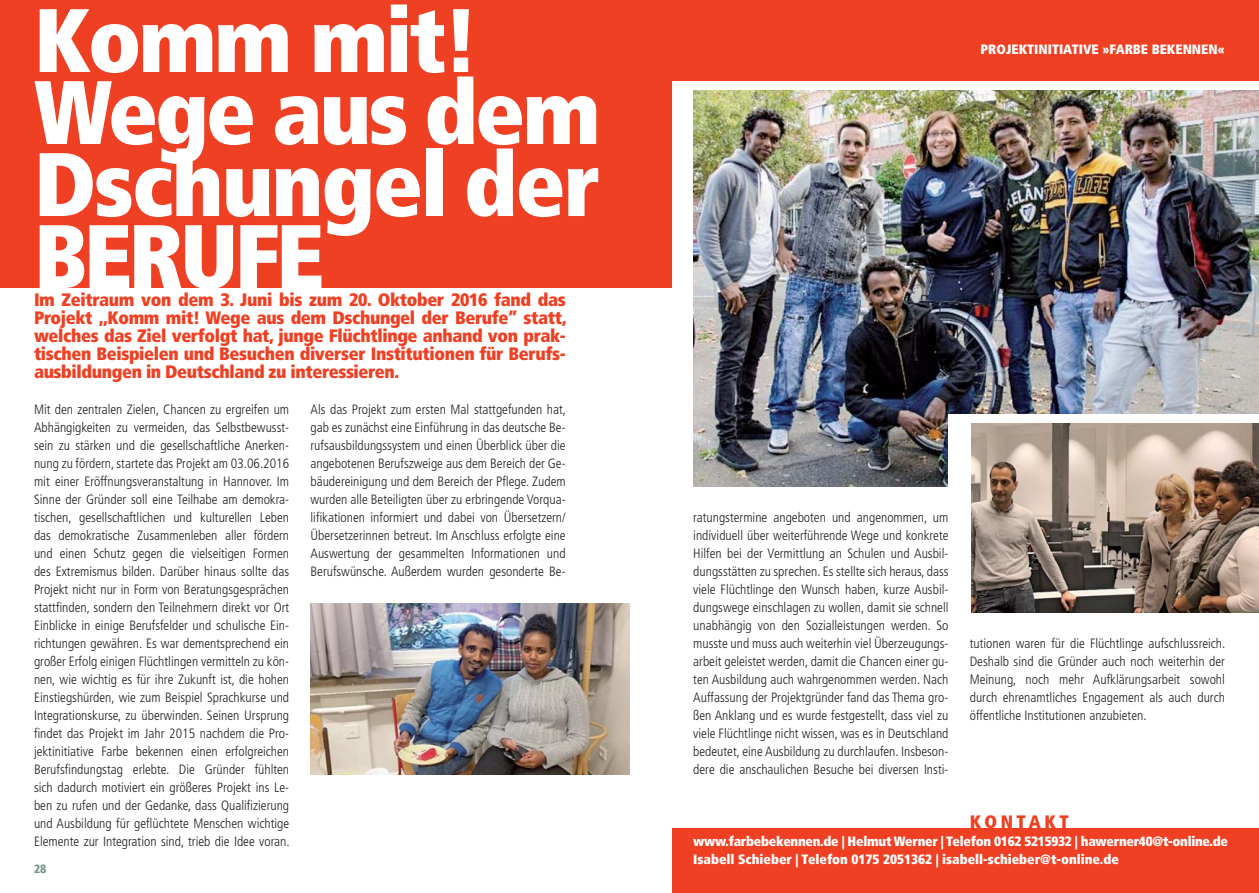
<style>
.page{position:relative;width:1259px;height:893px;background:#fff}
.page>*{position:absolute;margin:0;border:0;box-sizing:border-box;transform-origin:0 0}
.t1{font:900 condensed 90px/72px "Frutiger";letter-spacing:-.03em;color:#fff}
.t2{font:900 condensed 18px/18px "Frutiger";letter-spacing:-.02em;color:#ef4023;text-align:justify}
.t3{font:900 condensed 18px "Frutiger";letter-spacing:.2em;color:#ef4023}
.t4{font:300 condensed 13.5px/18px "Frutiger";color:#231f20;text-align:justify}
.t5{font:900 condensed 13.5px/18px "Frutiger";letter-spacing:-.02em;color:#fff}
.t6{font:900 condensed 13.5px "Frutiger";color:#fff}
.t7{font:900 condensed 12px "Frutiger";color:#74938a}
</style>
<div class="page">
<div style="left:0;top:0;width:1259px;height:288px;background:#ef4023"></div>
<div style="left:672px;top:81px;width:587px;height:321px;background:#fff"></div>
<img style="left:693px;top:90px;width:566px;height:396px">
<div style="left:672px;top:828px;width:587px;height:65px;background:#ef4023"></div>
<div style="left:948px;top:414px;width:311px;height:171px;background:#fff"></div>
<img style="left:971px;top:423px;width:288px;height:189px">
<img style="left:310px;top:603px;width:319px;height:171px">
<h1 class="t1" style="left:34px;top:12px;width:568px">Komm mit!<br>Wege aus dem<br>Dschungel der<br>BERUFE</h1>
<p class="t2" style="left:34px;top:292px;width:534px">Im Zeitraum von dem 3. Juni bis zum 20. Oktober 2016 fand das Projekt ,,Komm mit! Wege aus dem Dschungel der Berufe” statt, welches das Ziel verfolgt hat, junge Flüchtlinge anhand von prak&shy;tischen Beispielen und Besuchen diverser Institutionen für Berufs&shy;ausbildungen in Deutschland zu interessieren.</p>
<p class="t4" style="left:34px;top:401px;width:257px">Mit den zentralen Zielen, Chancen zu ergreifen um Abhängigkeiten zu vermeiden, das Selbstbewusst&shy;sein zu stärken und die gesellschaftliche Anerken&shy;nung zu fördern, startete das Projekt am 03.06.2016 mit einer Eröffnungsveranstaltung in Hannover. Im Sinne der Gründer soll eine Teilhabe am demokra&shy;tischen, gesellschaftlichen und kulturellen Leben das demokratische Zusammenleben aller fördern und einen Schutz gegen die vielseitigen Formen des Extremismus bilden. Darüber hinaus sollte das Projekt nicht nur in Form von Beratungsgesprächen stattfinden, sondern den Teilnehmern direkt vor Ort Einblicke in einige Berufsfelder und schulische Ein&shy;richtungen gewähren. Es war dementsprechend ein großer Erfolg einigen Flüchtlingen vermitteln zu kön&shy;nen, wie wichtig es für ihre Zukunft ist, die hohen Einstiegshürden, wie zum Beispiel Sprachkurse und Integrationskurse, zu überwinden. Seinen Ursprung findet das Projekt im Jahr 2015 nachdem die Pro&shy;jektinitiative Farbe bekennen einen erfolgreichen Berufsfindungstag erlebte. Die Gründer fühlten sich dadurch motiviert ein größeres Projekt ins Le&shy;ben zu rufen und der Gedanke, dass Qualifizierung und Ausbildung für geflüchtete Menschen wichtige Elemente zur Integration sind, trieb die Idee voran.</p>
<p class="t7" style="left:34px;top:864px;width:14px">28</p>
<p class="t4" style="left:310px;top:401px;width:257px">Als das Projekt zum ersten Mal stattgefunden hat, gab es zunächst eine Einführung in das deutsche Be&shy;rufsausbildungssystem und einen Überblick über die angebotenen Berufszweige aus dem Bereich der Ge&shy;bäudereinigung und dem Bereich der Pflege. Zudem wurden alle Beteiligten über zu erbringende Vorqua&shy;lifikationen informiert und dabei von Übersetzern/ Übersetzerinnen betreut. Im Anschluss erfolgte eine Auswertung der gesammelten Informationen und Berufswünsche. Außerdem wurden gesonderte Be-</p>
<p class="t6" style="left:980px;top:44px;width:246px">PROJEKTINITIATIVE »FARBE BEKENNEN«</p>
<p class="t4" style="left:693px;top:509px;width:257px">ratungstermine angeboten und angenommen, um individuell über weiterführende Wege und konkrete Hilfen bei der Vermittlung an Schulen und Ausbil&shy;dungsstätten zu sprechen. Es stellte sich heraus, dass viele Flüchtlinge den Wunsch haben, kurze Ausbil&shy;dungswege einschlagen zu wollen, damit sie schnell unabhängig von den Sozialleistungen werden. So musste und muss auch weiterhin viel Überzeugungs&shy;arbeit geleistet werden, damit die Chancen einer gu&shy;ten Ausbildung auch wahrgenommen werden. Nach Auffassung der Projektgründer fand das Thema gro&shy;ßen Anklang und es wurde festgestellt, dass viel zu viele Flüchtlinge nicht wissen, was es in Deutschland bedeutet, eine Ausbildung zu durchlaufen. Insbeson&shy;dere die anschaulichen Besuche bei diversen Insti-</p>
<p class="t4" style="left:969px;top:635px;width:257px">tutionen waren für die Flüchtlinge aufschlussreich.<br>Deshalb sind die Gründer auch noch weiterhin der Meinung, noch mehr Aufklärungsarbeit sowohl durch ehrenamtliches Engagement als auch durch öffentliche Institutionen anzubieten.</p>
<h2 class="t3" style="left:969px;top:814px;width:100px">KONTAKT</h2>
<p class="t5" style="left:693px;top:833px;width:536px">www.farbebekennen.de | Helmut Werner | Telefon 0162 5215932 | hawerner40@t-online.de<br>Isabell Schieber | Telefon 0175 2051362 | isabell-schieber@t-online.de</p>
</div>
